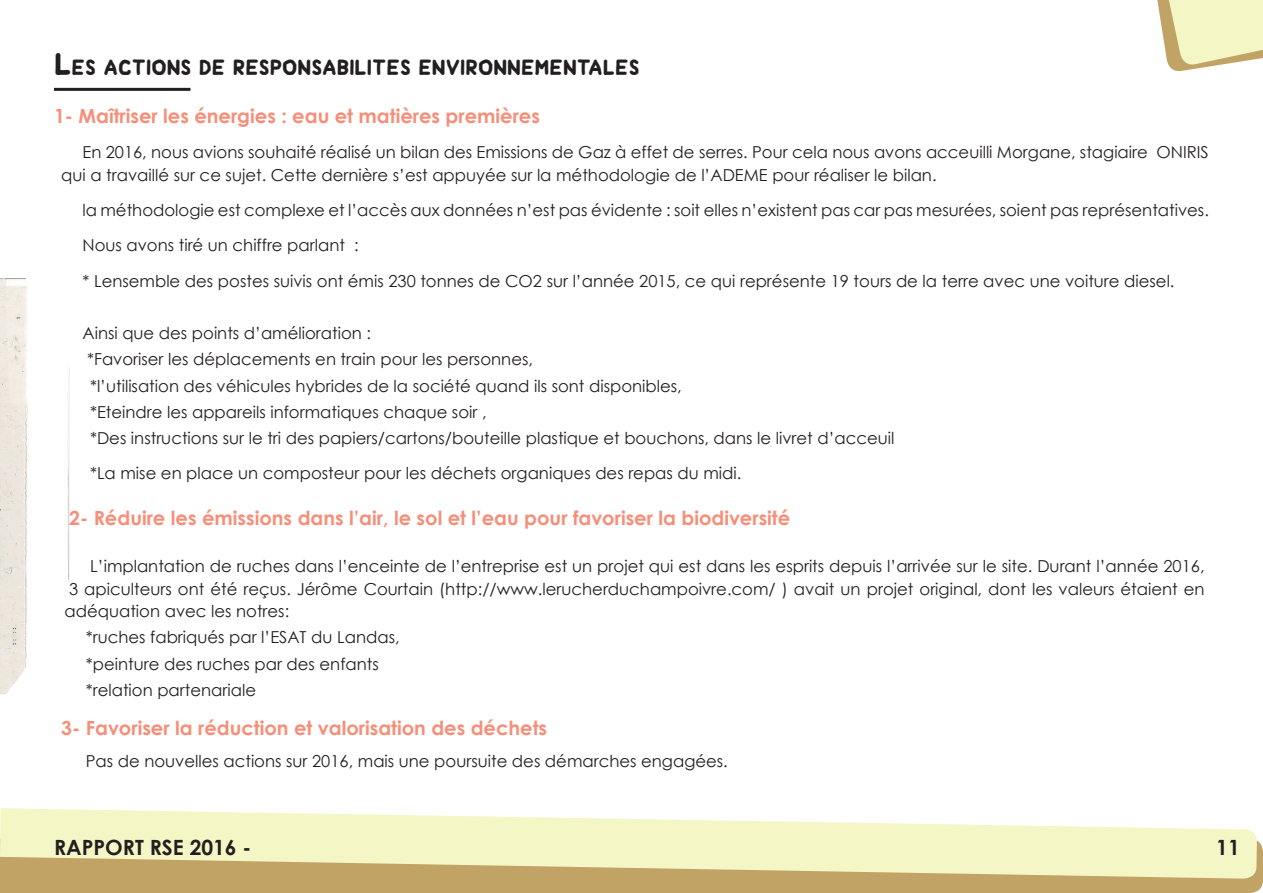
<style>
.page{position:relative;width:1263px;height:893px;background:#fff}
.page>*{position:absolute;margin:0;border:0;box-sizing:border-box;transform-origin:0 0}
.t1{font:21px "Handform";color:#231f20}
.t2{font:700 21px "Century Gothic";color:#231f20}
.t3{font:700 19.5px "Century Gothic";color:#f58f7a}
.t4{font:16.5px/26.2px "Century Gothic";color:#231f20}
.s1{font-size:30px}
</style>
<div class="page">
<div style="left:0;top:840px;width:1263px;height:53px;background:#c2a366"></div>
<svg style="left:0;top:808px;width:1257px;height:71px;fill:#f5f6c6"></svg>
<svg style="left:1157px;top:0;width:106px;height:72px;background:#ece7bb"></svg>
<hr style="left:54px;top:88px;width:136px;height:3px;background:#231f20">
<img style="left:0;top:278px;width:69px;height:417px">
<p class="t1" style="left:54px;top:55px;width:587px"><span class="s1">L</span>ES ACTIONS DE RESPONSABILITES ENVIRONNEMENTALES</p>
<p class="t3" style="left:54px;top:101px;width:487px">1- Maîtriser les énergies : eau et matières premières</p>
<p class="t4" style="left:61px;top:141px;width:1149px;line-height:22.5px;text-indent:21px">En 2016, nous avions souhaité réalisé un bilan des Emissions de Gaz à effet de serres. Pour cela nous avons acceuilli Morgane, stagiaire ONIRIS qui a travaillé sur ce sujet. Cette dernière s’est appuyée sur la méthodologie de l’ADEME pour réaliser le bilan.</p>
<p class="t4" style="left:82px;top:192px;width:1128px;line-height:35.2px">la méthodologie est complexe et l’accès aux données n’est pas évidente : soit elles n’existent pas car pas mesurées, soient pas représentatives.<br>Nous avons tiré un chiffre parlant :<br>* Lensemble des postes suivis ont émis 230 tonnes de CO2 sur l’année 2015, ce qui représente 19 tours de la terre avec une voiture diesel.</p>
<p class="t4" style="left:82px;top:320px;width:813px">Ainsi que des points d’amélioration :<br>*Favoriser les déplacements en train pour les personnes,<br>*l’utilisation des véhicules hybrides de la société quand ils sont disponibles,<br>*Eteindre les appareils informatiques chaque soir ,<br>*Des instructions sur le tri des papiers/cartons/bouteille plastique et bouchons, dans le livret d’acceuil</p>
<p class="t4" style="left:90px;top:460px;width:653px">*La mise en place un composteur pour les déchets organiques des repas du midi.</p>
<p class="t3" style="left:69px;top:503px;width:723px">2- Réduire les émissions dans l’air, le sol et l’eau pour favoriser la biodiversité</p>
<p class="t4" style="left:65px;top:555px;width:1142px;line-height:22.5px;text-align:justify;text-indent:26px">L’implantation de ruches dans l’enceinte de l’entreprise est un projet qui est dans les esprits depuis l’arrivée sur le site. Durant l’année 2016, 3 apiculteurs ont été reçus. Jérôme Courtain (http://www.lerucherduchampoivre.com/ ) avait un projet original, dont les valeurs étaient en adéquation avec les notres:</p>
<p class="t4" style="left:86px;top:624px;width:315px">*ruches fabriqués par l’ESAT du Landas, *peinture des ruches par des enfants *relation partenariale</p>
<p class="t3" style="left:61px;top:713px;width:487px">3- Favoriser la réduction et valorisation des déchets</p>
<p class="t4" style="left:86px;top:747px;width:643px">Pas de nouvelles actions sur 2016, mais une poursuite des démarches engagées.</p>
<p class="t2" style="left:54px;top:831px;width:199px">RAPPORT RSE 2016 -</p>
<p class="t2" style="left:1216px;top:831px;width:25px">11</p>
</div>
